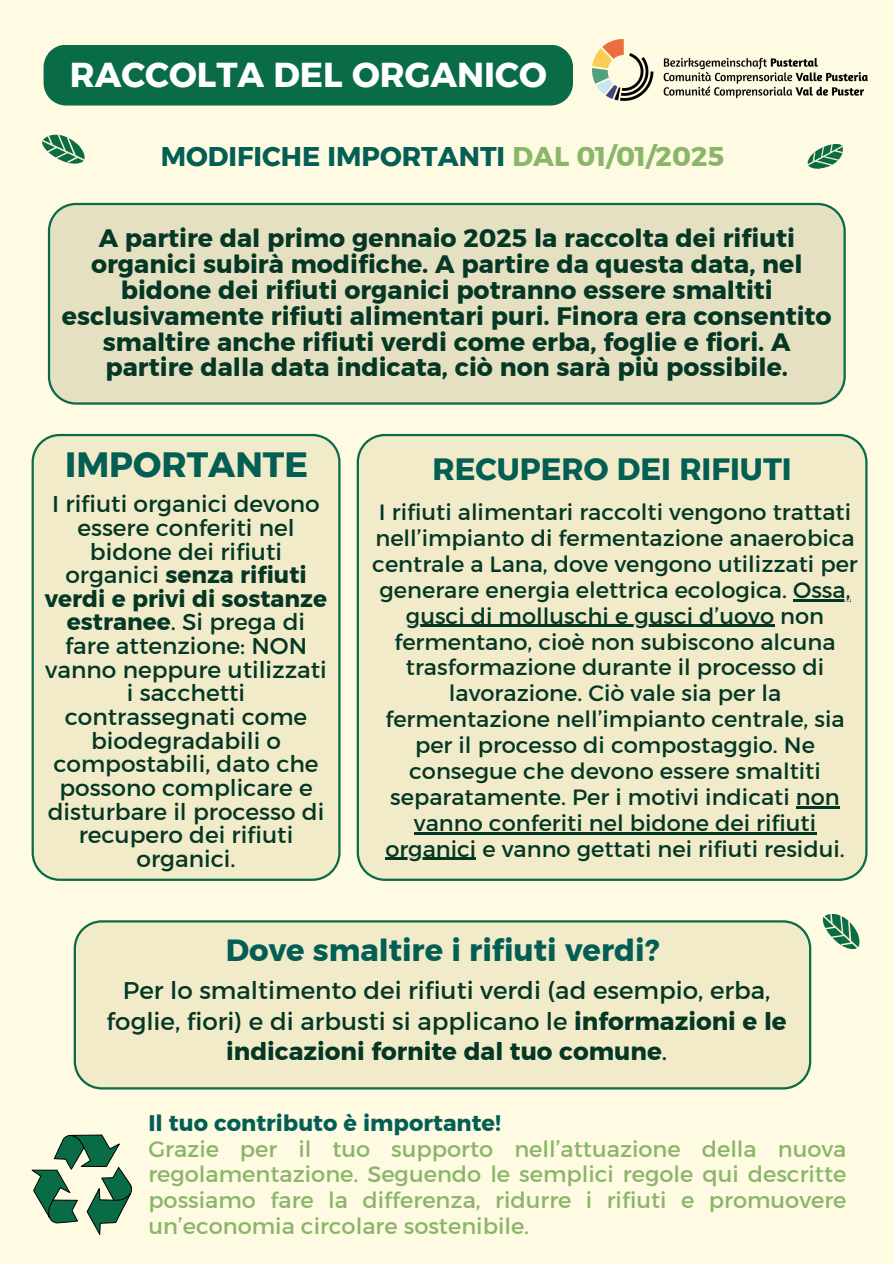
<style>
.page{position:relative;width:894px;height:1264px;background:#fff}
.page>*{position:absolute;margin:0;border:0;box-sizing:border-box;transform-origin:0 0}
.t1{font:35.1px "Kief Montaser Bold";color:#035e54}
.t2{font:34.5px "Kief Montaser Bold";color:#fff}
.t3{font:30.75px "Kief Montaser Bold";color:#035e54}
.t4{font:30.6px "Kief Montaser Bold";color:#035e54}
.t5{font:27px "Kief Montaser Bold";color:#035e54}
.t6{font:25.2px/25.8px "Kief Montaser Bold";color:#043724;text-align:center}
.t7{font:24.6px/30.3px "Kief Montaser Regular";color:#043724;text-align:center}
.t8{font:23.25px/23.7px "Kief Montaser Regular";color:#043724;text-align:center}
.t9{font:22.5px/25.8px "Kief Montaser Regular";color:#043724;text-align:center}
.t10{font:22.5px/25.8px "Kief Montaser Regular";color:#8ab669;text-align:justify}
.t11{font:22.5px "Kief Montaser Bold";color:#035e54}
.s1{color:#8ab669}
.s2{font-family:"Kief Montaser Bold"}
</style>
<div class="page">
<div style="left:0;top:0;width:893px;height:1263px;background:#fffae2"></div>
<svg style="left:822px;top:913px;width:38px;height:37px"></svg>
<svg style="left:42px;top:134px;width:43px;height:30px"></svg>
<svg style="left:807px;top:143px;width:36px;height:26px"></svg>
<img style="left:592px;top:40px;width:274px;height:61px">
<div style="left:44px;top:45px;width:529px;height:60px;background:#096c47"></div>
<div style="left:48px;top:203px;width:797px;height:201px;background:#e6e0c2"></div>
<div style="left:74px;top:920px;width:737px;height:169px;background:#f1ebca"></div>
<svg style="left:32px;top:1134px;width:101px;height:100px"></svg>
<div style="left:32px;top:434px;width:308px;height:446px;background:#f1ebca"></div>
<div style="left:356px;top:434px;width:511px;height:446px;background:#f1ebca"></div>
<hr style="left:792px;top:599px;width:58px;height:2px;background:#043724">
<hr style="left:406px;top:624px;width:367px;height:3px;background:#043724">
<hr style="left:795px;top:806px;width:44px;height:2px;background:#043724">
<hr style="left:414px;top:831px;width:401px;height:3px;background:#043724">
<hr style="left:385px;top:857px;width:91px;height:3px;background:#043724">
<p class="t2" style="left:70px;top:54px;width:478px">RACCOLTA DEL ORGANICO</p>
<h5 class="t5" style="left:161px;top:140px;width:565px">MODIFICHE IMPORTANTI <span class="s1">DAL 01/01/2025</span></h5>
<p class="t6" style="left:62px;top:225px;width:771px">A partire dal primo gennaio 2025 la raccolta dei rifiuti organici subirà modifiche. A partire da questa data, nel bidone dei rifiuti organici potranno essere smaltiti esclusivamente rifiuti alimentari puri. Finora era consentito smaltire anche rifiuti verdi come erba, foglie e fiori. A partire dalla data indicata, ciò non sarà più possibile.</p>
<h1 class="t1" style="left:65px;top:443px;width:244px">IMPORTANTE</h1>
<h2 class="t3" style="left:432px;top:450px;width:360px">RECUPERO DEI RIFIUTI</h2>
<p class="t9" style="left:372px;top:499px;width:487px">I rifiuti alimentari raccolti vengono trattati nell’impianto di fermentazione anaerobica centrale a Lana, dove vengono utilizzati per generare energia elettrica ecologica. Ossa,</p>
<h6 class="t9" style="left:385px;top:602px;width:460px">gusci di molluschi e gusci d’uovo non fermentano, cioè non subiscono alcuna trasformazione durante il processo di lavorazione. Ciò vale sia per la fermentazione nell’impianto centrale, sia per il processo di compostaggio. Ne consegue che devono essere smaltiti separatamente. Per i motivi indicati non vanno conferiti nel bidone dei rifiuti</h6>
<p class="t9" style="left:385px;top:835px;width:460px">organici e vanno gettati nei rifiuti residui.</p>
<p class="t8" style="left:45px;top:492px;width:283px">I rifiuti organici devono essere conferiti nel bidone dei rifiuti organici <span class="s2">senza rifiuti verdi e privi di sostanze estranee</span>. Si prega di fare attenzione: NON vanno neppure utilizzati i sacchetti contrassegnati come biodegradabili o compostabili, dato che possono complicare e disturbare il processo di recupero dei rifiuti organici.</p>
<h4 class="t4" style="left:226px;top:931px;width:435px">Dove smaltire i rifiuti verdi?</h4>
<p class="t7" style="left:107px;top:975px;width:681px">Per lo smaltimento dei rifiuti verdi (ad esempio, erba, foglie, fiori) e di arbusti si applicano le <span class="s2">informazioni e le indicazioni fornite dal tuo comune</span>.</p>
<p class="t11" style="left:148px;top:1108px;width:354px">Il tuo contributo è importante!</p>
<p class="t10" style="left:148px;top:1135px;width:699px">Grazie per il tuo supporto nell’attuazione della nuova regolamentazione. Seguendo le semplici regole qui descritte possiamo fare la differenza, ridurre i rifiuti e promuovere un’economia circolare sostenibile.</p>
</div>
